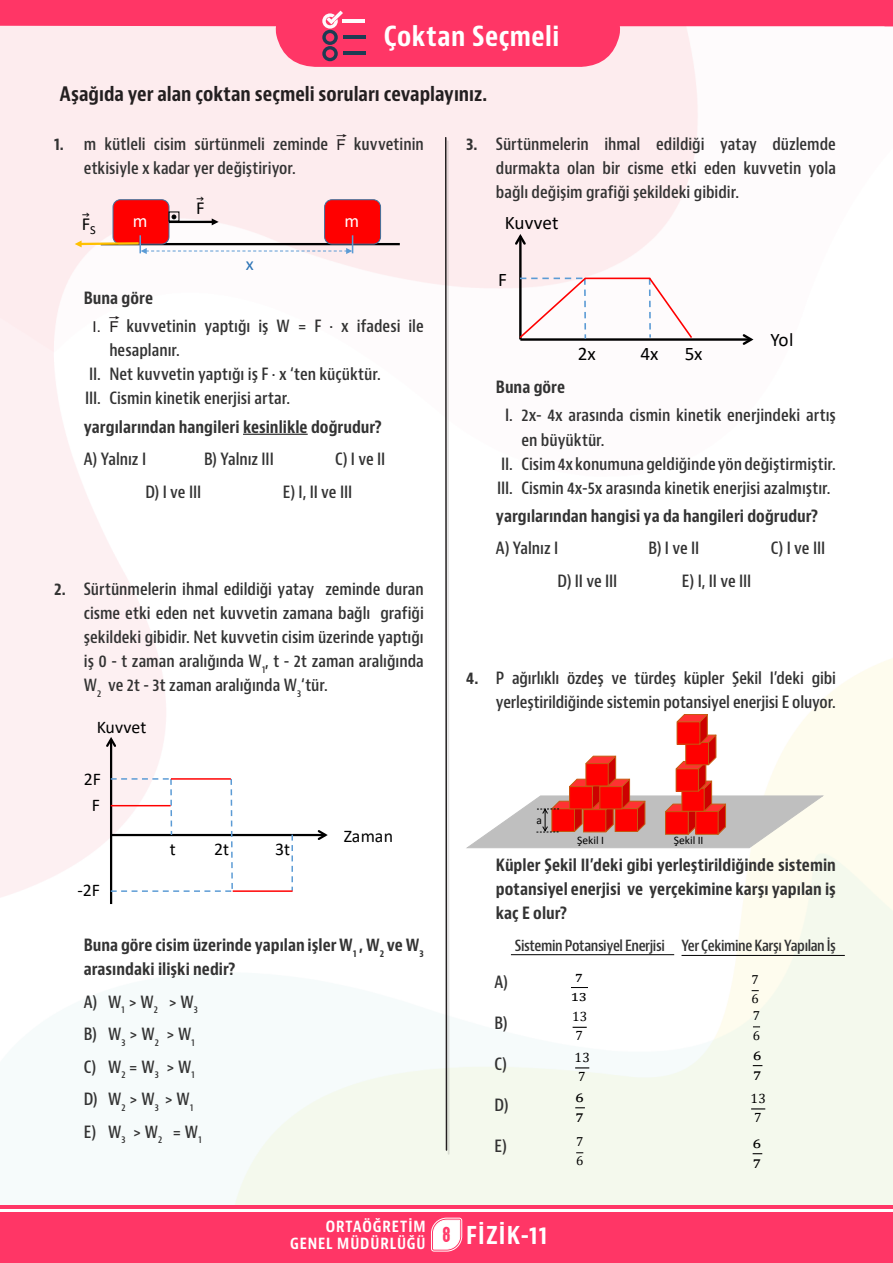
<style>
.page{position:relative;width:893px;height:1263px;background:#fff}
.page>*{position:absolute;margin:0;border:0;box-sizing:border-box;transform-origin:0 0}
.etkinlikadı{font:700 condensed 27px "Bernino Sans";letter-spacing:.015em;color:#fff}
.t1{font:700 condensed 24px "Bernino Sans";letter-spacing:.05em;color:#fff}
.alt_bashlık{font:700 condensed 19.5px "Bernino Sans";letter-spacing:-.005em;color:#231f20}
.t2{font:19.2px "Calibri";color:#000}
.t3{font:18.45px "Calibri";color:#000}
.t4{font:18.45px "Calibri";color:#fff}
.t5{font:18.45px "Calibri";color:#2e75b6}
.t6{font:17.85px "Calibri";letter-spacing:-.005em;color:#000}
.madde_imi_start_at{font:600 condensed 16.5px/24px "Bernino Sans";color:#333}
.madde_imi_start_at-2{font:700 condensed 16.5px/24px "Bernino Sans";color:#333}
.coktansecmeli_madde{font:600 condensed 16.5px "Bernino Sans";color:#333}
.madde_imi_start_at-3{font:600 condensed 15px "Bernino Sans";letter-spacing:-.03em;color:#333}
.t7{font:700 condensed 15px/17.2px "Bernino Sans";letter-spacing:.06em;color:#fff;text-align:right}
.t8{font:15px/20.2px "Cambria Math";color:#000}
.t9{font:13.95px/19px "Cambria Math";color:#000}
.t10{font:13.5px/19.2px "Cambria Math";color:#000}
.t11{font:13.2px/19.2px "Cambria Math";color:#000}
.t12{font:11.55px "Calibri";color:#000}
.s1{font-weight:700}
.s2{font-family:"Helveticasinav";font-weight:400;font-stretch:normal;font-size:15px;color:#231f20}
.s3{font-family:"High Voltage Rough";font-weight:400;font-stretch:normal;font-size:19.5px;color:#ff3666}
</style>
<div class="page">
<img style="left:0;top:74px;width:606px;height:1131px">
<hr style="left:0;top:1205px;width:893px;height:4px;background:#ff3666">
<div style="left:0;top:1212px;width:893px;height:51px;background:#ff3666"></div>
<svg style="left:0;top:0;width:893px;height:67px;background:#fe7f9d"></svg>
<hr style="left:447px;top:140px;width:2px;height:1014px;background:#231f20;opacity:.13">
<svg style="left:444px;top:136px;width:4px;height:1015px"></svg>
<svg style="left:430px;top:1217px;width:33px;height:35px"></svg>
<hr style="left:243px;top:434px;width:65px;height:1px;background:#333">
<hr style="left:101px;top:243px;width:299px;height:2px;background:#000">
<div style="left:113px;top:199px;width:56px;height:45px;background:#f00;border:1px solid #41719c;border-radius:7px"></div>
<div style="left:324px;top:199px;width:57px;height:45px;background:#f00;border:1px solid #41719c;border-radius:7px"></div>
<hr style="left:169px;top:221px;width:44px;height:2px;background:#000">
<svg style="left:212px;top:218px;width:7px;height:7px"></svg>
<svg style="left:75px;top:235px;width:278px;height:19px"></svg>
<div style="left:169px;top:212px;width:10px;height:10px;border:1px solid #000"></div>
<svg style="left:172px;top:215px;width:4px;height:4px"></svg>
<hr style="left:111px;top:834px;width:214px;height:2px;background:#000">
<svg style="left:316px;top:828px;width:14px;height:14px"></svg>
<hr style="left:110px;top:739px;width:2px;height:165px;background:#000">
<svg style="left:104px;top:735px;width:14px;height:14px"></svg>
<svg style="left:111px;top:777px;width:123px;height:115px"></svg>
<svg style="left:291px;top:835px;width:2px;height:55px"></svg>
<hr style="left:111px;top:805px;width:60px;height:1px;background:#f00">
<hr style="left:171px;top:778px;width:60px;height:2px;background:#f00">
<hr style="left:233px;top:890px;width:60px;height:2px;background:#f00">
<hr style="left:520px;top:338px;width:231px;height:3px;background:#000">
<svg style="left:741px;top:332px;width:15px;height:15px"></svg>
<hr style="left:519px;top:236px;width:3px;height:103px;background:#000">
<svg style="left:513px;top:232px;width:15px;height:15px"></svg>
<svg style="left:518px;top:276px;width:70px;height:64px"></svg>
<hr style="left:585px;top:278px;width:65px;height:1px;background:#f00">
<svg style="left:647px;top:276px;width:47px;height:63px"></svg>
<svg style="left:467px;top:714px;width:357px;height:134px"></svg>
<svg style="left:571px;top:987px;width:17px;height:1px"></svg>
<svg style="left:573px;top:1027px;width:14px;height:1px"></svg>
<svg style="left:575px;top:1067px;width:14px;height:1px"></svg>
<svg style="left:751px;top:1108px;width:14px;height:1px"></svg>
<hr style="left:511px;top:954px;width:163px;height:1px;background:#000">
<hr style="left:681px;top:955px;width:164px;height:1px;background:#000">
<hr style="left:343px;top:20px;width:22px;height:3px;background:#fefafc">
<hr style="left:343px;top:36px;width:22px;height:3px;background:#1c3c53">
<hr style="left:343px;top:52px;width:23px;height:3px;background:#1c3c53">
<svg style="left:322px;top:11px;width:21px;height:50px"></svg>
<p class="etkinlikadı" style="left:384px;top:20px;width:177px">Çoktan Seçmeli</p>
<p class="alt_bashlık" style="left:60px;top:82px;width:429px">Aşağıda yer alan çoktan seçmeli soruları cevaplayınız.</p>
<p class="madde_imi_start_at" style="left:84px;top:133px;width:341px;text-indent:-30px"><span class="s1">1.</span> m kütleli cisim sürtünmeli zeminde <span class="s2">F¶</span>kuvvetinin etkisiyle x kadar yer değiştiriyor.</p>
<p class="t3" style="left:82px;top:211px;width:16px">F<sup>⃗</sup> <sub>S</sub></p>
<p class="t3" style="left:196px;top:195px;width:10px">F<sup>⃗</sup></p>
<p class="t4" style="left:133px;top:208px;width:16px">m</p>
<p class="t4" style="left:344px;top:208px;width:16px">m</p>
<p class="t5" style="left:246px;top:251px;width:9px">x</p>
<p class="madde_imi_start_at-2" style="left:84px;top:287px;width:71px">Buna göre</p>
<p class="madde_imi_start_at" style="left:109px;top:315px;width:316px;text-indent:-17px"><span class="s2">I. F¶</span>kuvvetinin yaptığı iş W = F . x ifadesi ile hesaplanır.</p>
<p class="madde_imi_start_at" style="left:89px;top:363px;width:293px">II. Net kuvvetin yaptığı iş F . x ‘ten küçüktür.</p>
<p class="madde_imi_start_at" style="left:85px;top:387px;width:207px">III. Cismin kinetik enerjisi artar.</p>
<p class="madde_imi_start_at-2" style="left:84px;top:415px;width:299px">yargılarından hangileri kesinlikle doğrudur?</p>
<p class="madde_imi_start_at" style="left:84px;top:448px;width:64px">A) Yalnız I</p>
<p class="madde_imi_start_at" style="left:204px;top:448px;width:71px">B) Yalnız III</p>
<p class="madde_imi_start_at" style="left:335px;top:448px;width:52px">C) I ve II</p>
<p class="madde_imi_start_at" style="left:145px;top:480px;width:57px">D) I ve III</p>
<p class="madde_imi_start_at" style="left:283px;top:480px;width:71px">E) I, II ve III</p>
<p class="madde_imi_start_at" style="left:84px;top:578px;width:341px;text-align:justify;text-indent:-30px"><span class="s1">2.</span> Sürtünmelerin ihmal edildiği yatay zeminde duran cisme etki eden net kuvvetin zamana bağlı grafiği şekildeki gibidir. Net kuvvetin cisim üzerinde yaptığı iş 0 - t zaman aralığında W<sub>1</sub>, t - 2t zaman aralığında W<sub>2</sub> ve 2t - 3t zaman aralığında W<sub>3</sub>‘tür.</p>
<p class="t6" style="left:97px;top:714px;width:51px">Kuvvet</p>
<p class="t6" style="left:84px;top:767px;width:19px">2F</p>
<p class="t6" style="left:92px;top:793px;width:10px">F</p>
<p class="t6" style="left:78px;top:878px;width:24px">-2F</p>
<p class="t6" style="left:170px;top:836px;width:7px">t</p>
<p class="t6" style="left:214px;top:836px;width:16px">2t</p>
<p class="t6" style="left:275px;top:836px;width:16px">3t</p>
<p class="t6" style="left:344px;top:823px;width:51px">Zaman</p>
<p class="madde_imi_start_at-2" style="left:84px;top:934px;width:341px">Buna göre cisim üzerinde yapılan işler W<sub>1</sub> , W<sub>2</sub> ve W<sub>3 </sub>arasındaki ilişki nedir?</p>
<p class="madde_imi_start_at" style="left:84px;top:990px;width:116px">A) W<sub>1</sub> &gt; W<sub>2</sub> &gt; W<sub>3</sub></p>
<p class="madde_imi_start_at" style="left:84px;top:1023px;width:112px">B) W<sub>3</sub> &gt; W<sub>2</sub> &gt; W<sub>1</sub></p>
<p class="madde_imi_start_at" style="left:84px;top:1055px;width:112px">C) W<sub>2</sub> = W<sub>3</sub> &gt; W<sub>1</sub></p>
<p class="madde_imi_start_at" style="left:84px;top:1088px;width:111px">D) W<sub>2</sub> &gt; W<sub>3</sub> &gt; W<sub>1</sub></p>
<p class="madde_imi_start_at" style="left:84px;top:1120px;width:119px">E) W<sub>3</sub> &gt; W<sub>2</sub> = W<sub>1</sub></p>
<p class="madde_imi_start_at" style="left:496px;top:133px;width:341px;text-align:justify;text-indent:-30px"><span class="s1">3.</span> Sürtünmelerin ihmal edildiği yatay düzlemde durmakta olan bir cisme etki eden kuvvetin yola bağlı değişim grafiği şekildeki gibidir.</p>
<p class="t2" style="left:505px;top:209px;width:55px">Kuvvet</p>
<p class="t2" style="left:498px;top:266px;width:10px">F</p>
<p class="t2" style="left:578px;top:341px;width:19px">2x</p>
<p class="t2" style="left:641px;top:341px;width:19px">4x</p>
<p class="t2" style="left:685px;top:341px;width:19px">5x</p>
<p class="t2" style="left:771px;top:327px;width:24px">Yol</p>
<p class="madde_imi_start_at-2" style="left:496px;top:376px;width:71px">Buna göre</p>
<p class="madde_imi_start_at" style="left:521px;top:404px;width:316px;text-indent:-16px">I. 2x- 4x arasında cismin kinetik enerjindeki artış en büyüktür.</p>
<p class="madde_imi_start_at" style="left:501px;top:452px;width:336px">II. Cisim 4x konumuna geldiğinde yön değiştirmiştir.</p>
<p class="madde_imi_start_at" style="left:497px;top:476px;width:335px">III. Cismin 4x-5x arasında kinetik enerjisi azalmıştır.</p>
<p class="madde_imi_start_at-2" style="left:496px;top:504px;width:324px">yargılarından hangisi ya da hangileri doğrudur?</p>
<p class="madde_imi_start_at" style="left:496px;top:537px;width:64px">A) Yalnız I</p>
<p class="madde_imi_start_at" style="left:649px;top:537px;width:52px">B) I ve II</p>
<p class="madde_imi_start_at" style="left:771px;top:537px;width:56px">C) I ve III</p>
<p class="madde_imi_start_at" style="left:558px;top:569px;width:61px">D) II ve III</p>
<p class="madde_imi_start_at" style="left:682px;top:569px;width:71px">E) I, II ve III</p>
<p class="madde_imi_start_at" style="left:466px;top:667px;width:371px;text-align:right"><span class="s1">4.</span> P ağırlıklı özdeş ve türdeş küpler Şekil I’deki gibi yerleştirildiğinde sistemin potansiyel enerjisi E oluyor.</p>
<p class="t12" style="left:536px;top:812px;width:7px">a</p>
<p class="t12" style="left:577px;top:832px;width:28px">Şekil I</p>
<p class="t12" style="left:674px;top:832px;width:31px">Şekil II</p>
<p class="madde_imi_start_at-2" style="left:496px;top:853px;width:341px;text-align:justify">Küpler Şekil II’deki gibi yerleştirildiğinde sistemin potansiyel enerjisi ve yerçekimine karşı yapılan iş kaç E olur?</p>
<p class="madde_imi_start_at-3" style="left:515px;top:937px;width:322px">Sistemin Potansiyel Enerjisi Yer Çekimine Karşı Yapılan İş</p>
<p class="coktansecmeli_madde" style="left:494px;top:972px;width:15px">A)</p>
<p class="t9" style="left:571px;top:968px;width:18px">7<br>13</p>
<p class="t11" style="left:752px;top:970px;width:9px">7<br>6</p>
<p class="coktansecmeli_madde" style="left:494px;top:1013px;width:15px">B)</p>
<p class="t10" style="left:572px;top:1007px;width:17px">13<br>7</p>
<p class="t11" style="left:753px;top:1006px;width:9px">7<br>6</p>
<p class="coktansecmeli_madde" style="left:494px;top:1054px;width:14px">C)</p>
<p class="t10" style="left:575px;top:1047px;width:17px">13<br>7</p>
<p class="t8" style="left:753px;top:1044px;width:10px">6<br>7</p>
<p class="coktansecmeli_madde" style="left:494px;top:1095px;width:16px">D)</p>
<p class="t8" style="left:575px;top:1086px;width:10px">6<br>7</p>
<p class="t10" style="left:751px;top:1088px;width:17px">13<br>7</p>
<p class="coktansecmeli_madde" style="left:494px;top:1136px;width:14px">E)</p>
<p class="t11" style="left:576px;top:1132px;width:9px">7<br>6</p>
<p class="t8" style="left:753px;top:1132px;width:10px">6<br>7</p>
<p class="t7" style="left:290px;top:1218px;width:137px">ORTAÖĞRETİM<br>GENEL MÜDÜRLÜĞÜ</p>
<h2 class="t1" style="left:442px;top:1221px;width:106px"><span class="s3">8</span> FİZİK-11</h2>
</div>
